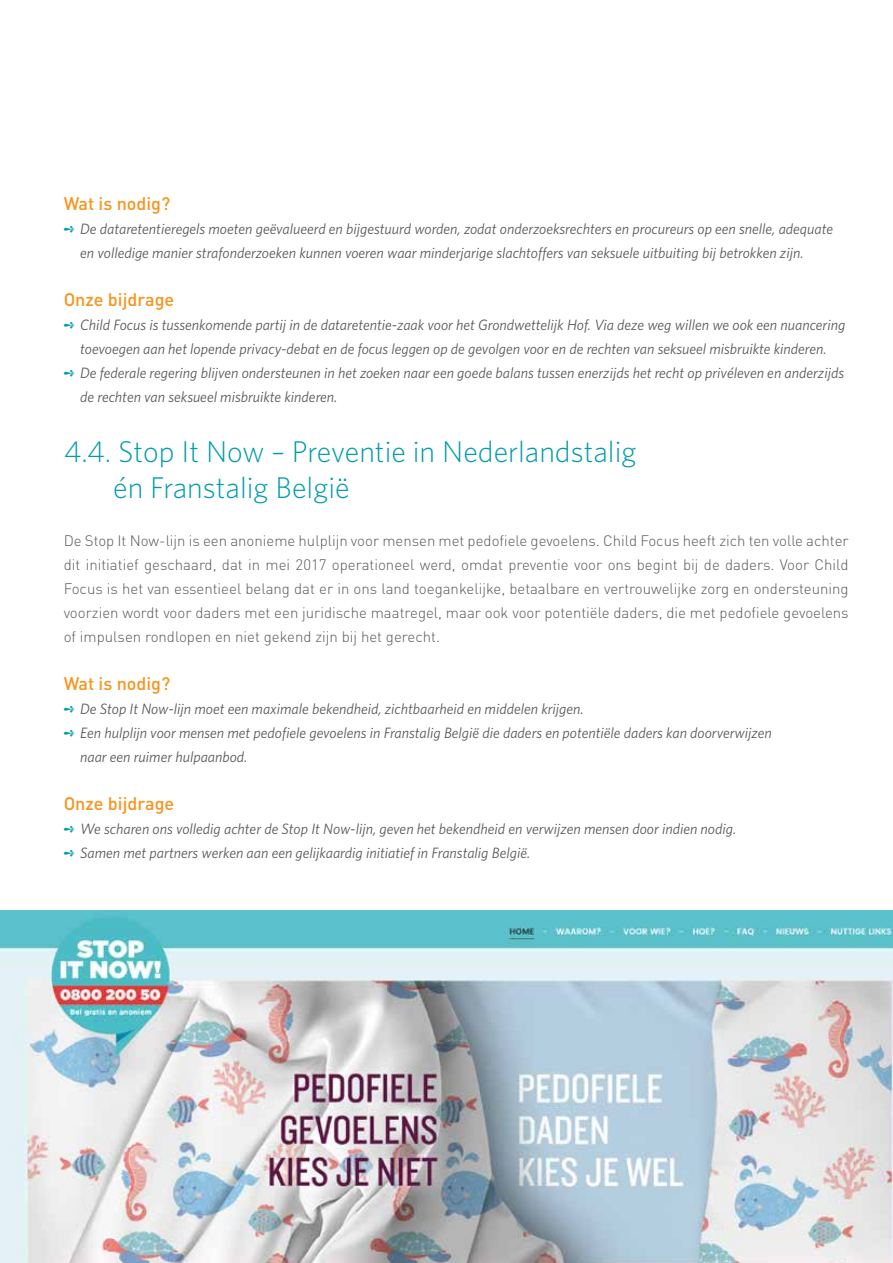
<style>
.page{position:relative;width:893px;height:1263px;background:#fff}
.page>*{position:absolute;margin:0;border:0;box-sizing:border-box;transform-origin:0 0}
.t1{font:300 30px/36px "Whitney";color:#009ca9}
.t2{font:500 18px "DIN";color:#f7941e}
.t3{font:italic 15px/24px "Whitney";color:#58595b}
.t4{font:300 15px/24px "DIN";color:#58595b;text-align:justify}
.s1{color:#009ca9}
</style>
<div class="page">
<img style="left:0;top:910px;width:893px;height:353px">
<p class="t2" style="left:64px;top:192px;width:108px">Wat is nodig?</p>
<p class="t3" style="left:80px;top:216px;width:754px;text-indent:-16px"><span class="s1">➺</span> De dataretentieregels moeten geëvalueerd en bijgestuurd worden, zodat onderzoeksrechters en procureurs op een snelle, adequate en volledige manier strafonderzoeken kunnen voeren waar minderjarige slachtoffers van seksuele uitbuiting bij betrokken zijn.</p>
<p class="t2" style="left:64px;top:288px;width:112px">Onze bijdrage</p>
<p class="t3" style="left:64px;top:312px;width:783px"><span class="s1">➺</span> Child Focus is tussenkomende partij in de dataretentie-zaak voor het Grondwettelijk Hof. Via deze weg willen we ook een nuancering</p>
<p class="t3" style="left:80px;top:336px;width:748px">toevoegen aan het lopende privacy-debat en de focus leggen op de gevolgen voor en de rechten van seksueel misbruikte kinderen.</p>
<p class="t3" style="left:64px;top:360px;width:782px"><span class="s1">➺</span> De federale regering blijven ondersteunen in het zoeken naar een goede balans tussen enerzijds het recht op privéleven en anderzijds</p>
<p class="t3" style="left:80px;top:384px;width:259px">de rechten van seksueel misbruikte kinderen.</p>
<h1 class="t1" style="left:113px;top:433px;width:525px;text-indent:-50px">4.4. Stop It Now – Preventie in Nederlandstalig én Franstalig België</h1>
<p class="t4" style="left:64px;top:528px;width:786px">De Stop It Now-lijn is een anonieme hulplijn voor mensen met pedofiele gevoelens. Child Focus heeft zich ten volle achter dit initiatief geschaard, dat in mei 2017 operationeel werd, omdat preventie voor ons begint bij de daders. Voor Child Focus is het van essentieel belang dat er in ons land toegankelijke, betaalbare en vertrouwelijke zorg en ondersteuning voorzien wordt voor daders met een juridische maatregel, maar ook voor potentiële daders, die met pedofiele gevoelens of impulsen rondlopen en niet gekend zijn bij het gerecht.</p>
<p class="t2" style="left:64px;top:672px;width:108px">Wat is nodig?</p>
<p class="t3" style="left:64px;top:696px;width:522px"><span class="s1">➺</span> De Stop It Now-lijn moet een maximale bekendheid, zichtbaarheid en middelen krijgen.</p>
<p class="t3" style="left:64px;top:720px;width:709px"><span class="s1">➺</span> Een hulplijn voor mensen met pedofiele gevoelens in Franstalig België die daders en potentiële daders kan doorverwijzen</p>
<p class="t3" style="left:80px;top:744px;width:169px">naar een ruimer hulpaanbod.</p>
<p class="t2" style="left:64px;top:792px;width:112px">Onze bijdrage</p>
<p class="t3" style="left:64px;top:816px;width:674px"><span class="s1">➺</span> We scharen ons volledig achter de Stop It Now-lijn, geven het bekendheid en verwijzen mensen door indien nodig. <span class="s1">➺</span> Samen met partners werken aan een gelijkaardig initiatief in Franstalig België.</p>
</div>
